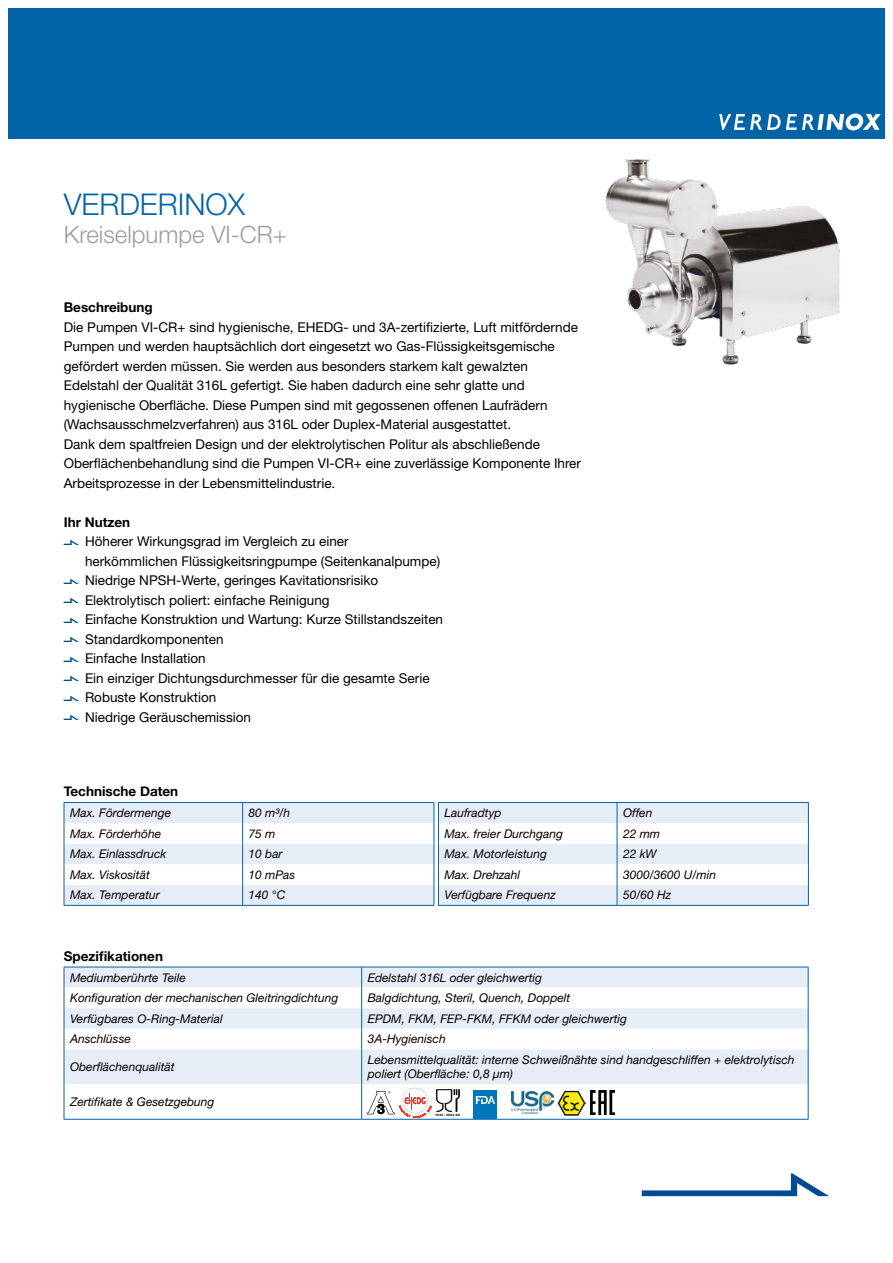
<style>
.page{position:relative;width:893px;height:1263px;background:#fff}
.page>*{position:absolute;margin:0;border:0;box-sizing:border-box;transform-origin:0 0}
.t1{font:300 30px "Helvetica Neue LT Std";color:#0064a7}
.t2{font:300 24px "Helvetica Neue LT Std";color:#9d9d9c}
.t3{font:13.5px/19.5px "Helvetica Neue LT Std";color:#000}
.t4{font:700 13.5px "Helvetica Neue";color:#000}
.t5{font:700 13.5px "Helvetica Neue LT Std";color:#000}
.t6{font:italic 12px/14.4px "Helvetica Neue LT Std";color:#000}
.s1{font-family:"The Verder Bullit";font-size:13.8px;color:#004994}
</style>
<div class="page">
<div style="left:9px;top:9px;width:875px;height:130px;background:#0064a7"></div>
<svg style="left:642px;top:1173px;width:187px;height:23px"></svg>
<img style="left:605px;top:159px;width:235px;height:206px">
<svg style="left:719px;top:114px;width:162px;height:16px"></svg>
<div style="left:65px;top:802px;width:743px;height:103px;background:#e7edf7"></div>
<svg style="left:65px;top:823px;width:743px;height:62px"></svg>
<hr style="left:64px;top:802px;width:179px;height:1px;background:#0064a7">
<hr style="left:243px;top:802px;width:191px;height:1px;background:#0064a7">
<hr style="left:438px;top:802px;width:179px;height:1px;background:#0064a7">
<hr style="left:617px;top:802px;width:192px;height:1px;background:#0064a7">
<svg style="left:64px;top:803px;width:1px;height:102px"></svg>
<svg style="left:808px;top:803px;width:1px;height:102px"></svg>
<hr style="left:64px;top:905px;width:179px;height:1px;background:#0064a7">
<hr style="left:243px;top:905px;width:191px;height:1px;background:#0064a7">
<hr style="left:438px;top:905px;width:179px;height:1px;background:#0064a7">
<hr style="left:617px;top:905px;width:192px;height:1px;background:#0064a7">
<svg style="left:242px;top:803px;width:1px;height:102px"></svg>
<svg style="left:434px;top:803px;width:5px;height:102px"></svg>
<svg style="left:617px;top:803px;width:1px;height:102px"></svg>
<div style="left:65px;top:968px;width:743px;height:19px;background:#e7edf7"></div>
<svg style="left:65px;top:987px;width:743px;height:132px"></svg>
<hr style="left:64px;top:967px;width:298px;height:1px;background:#0064a7">
<hr style="left:362px;top:967px;width:446px;height:1px;background:#0064a7">
<svg style="left:64px;top:967px;width:1px;height:82px"></svg>
<svg style="left:808px;top:967px;width:1px;height:82px"></svg>
<hr style="left:64px;top:1049px;width:1px;height:35px;background:#0064a7">
<hr style="left:808px;top:1049px;width:1px;height:35px;background:#0064a7">
<hr style="left:64px;top:1084px;width:1px;height:35px;background:#0064a7">
<hr style="left:808px;top:1084px;width:1px;height:35px;background:#0064a7">
<hr style="left:64px;top:1119px;width:298px;height:1px;background:#0064a7">
<hr style="left:362px;top:1119px;width:446px;height:1px;background:#0064a7">
<svg style="left:361px;top:967px;width:1px;height:82px"></svg>
<hr style="left:361px;top:1049px;width:1px;height:35px;background:#0064a7">
<hr style="left:361px;top:1084px;width:1px;height:35px;background:#0064a7">
<img style="left:558px;top:1090px;width:28px;height:25px">
<img style="left:436px;top:1089px;width:23px;height:26px">
<svg style="left:367px;top:1087px;width:64px;height:31px"></svg>
<img style="left:511px;top:1092px;width:43px;height:22px">
<img style="left:590px;top:1090px;width:24px;height:25px">
<div style="left:474px;top:1090px;width:23px;height:29px;background:#0076b8"></div>
<svg style="left:476px;top:1096px;width:19px;height:8px"></svg>
<h1 class="t1" style="left:64px;top:185px;width:183px">VERDERINOX</h1>
<h2 class="t2" style="left:64px;top:220px;width:225px">Kreiselpumpe VI-CR+</h2>
<p class="t5" style="left:64px;top:299px;width:91px">Beschreibung</p>
<p class="t3" style="left:64px;top:317px;width:519px">Die Pumpen VI-CR+ sind hygienische, EHEDG- und 3A-zertifizierte, Luft mitfördernde Pumpen und werden hauptsächlich dort eingesetzt wo Gas-Flüssigkeitsgemische gefördert werden müssen. Sie werden aus besonders starkem kalt gewalzten Edelstahl der Qualität 316L gefertigt. Sie haben dadurch eine sehr glatte und hygienische Oberfläche. Diese Pumpen sind mit gegossenen offenen Laufrädern (Wachsausschmelzverfahren) aus 316L oder Duplex-Material ausgestattet.<br>Dank dem spaltfreien Design und der elektrolytischen Politur als abschließende Oberflächenbehandlung sind die Pumpen VI-CR+ eine zuverlässige Komponente Ihrer Arbeitsprozesse in der Lebensmittelindustrie.</p>
<p class="t5" style="left:64px;top:513px;width:68px">Ihr Nutzen</p>
<p class="t3" style="left:64px;top:531px;width:286px"><span class="s1">V</span> Höherer Wirkungsgrad im Vergleich zu einer</p>
<p class="t3" style="left:85px;top:551px;width:357px">herkömmlichen Flüssigkeitsringpumpe (Seitenkanalpumpe)</p>
<p class="t3" style="left:64px;top:570px;width:316px"><span class="s1">V</span> Niedrige NPSH-Werte, geringes Kavitationsrisiko</p>
<p class="t3" style="left:64px;top:590px;width:267px"><span class="s1">V</span> Elektrolytisch poliert: einfache Reinigung</p>
<p class="t3" style="left:64px;top:609px;width:381px"><span class="s1">V</span> Einfache Konstruktion und Wartung: Kurze Stillstandszeiten</p>
<p class="t3" style="left:64px;top:629px;width:161px"><span class="s1">V</span> Standardkomponenten</p>
<p class="t3" style="left:64px;top:648px;width:144px"><span class="s1">V</span> Einfache Installation</p>
<p class="t3" style="left:64px;top:668px;width:367px"><span class="s1">V</span> Ein einziger Dichtungsdurchmesser für die gesamte Serie</p>
<p class="t3" style="left:64px;top:687px;width:154px"><span class="s1">V</span> Robuste Konstruktion</p>
<p class="t3" style="left:64px;top:707px;width:189px"><span class="s1">V</span> Niedrige Geräuschemission</p>
<p class="t4" style="left:64px;top:781px;width:116px">Technische Daten</p>
<p class="t6" style="left:70px;top:805px;width:103px">Max. Fördermenge</p>
<p class="t6" style="left:249px;top:805px;width:43px">80 m³/h</p>
<p class="t6" style="left:444px;top:805px;width:59px">Laufradtyp</p>
<p class="t6" style="left:623px;top:805px;width:31px">Offen</p>
<p class="t6" style="left:70px;top:826px;width:93px">Max. Förderhöhe</p>
<p class="t6" style="left:249px;top:826px;width:28px">75 m</p>
<p class="t6" style="left:444px;top:826px;width:120px">Max. freier Durchgang</p>
<p class="t6" style="left:623px;top:826px;width:39px">22 mm</p>
<p class="t6" style="left:70px;top:846px;width:98px">Max. Einlassdruck</p>
<p class="t6" style="left:249px;top:846px;width:36px">10 bar</p>
<p class="t6" style="left:444px;top:846px;width:104px">Max. Motorleistung</p>
<p class="t6" style="left:623px;top:846px;width:35px">22 kW</p>
<p class="t6" style="left:70px;top:867px;width:81px">Max. Viskosität</p>
<p class="t6" style="left:249px;top:867px;width:48px">10 mPas</p>
<p class="t6" style="left:444px;top:867px;width:77px">Max. Drehzahl</p>
<p class="t6" style="left:623px;top:867px;width:94px">3000/3600 U/min</p>
<p class="t6" style="left:70px;top:888px;width:91px">Max. Temperatur</p>
<p class="t6" style="left:249px;top:888px;width:38px">140 °C</p>
<p class="t6" style="left:444px;top:888px;width:113px">Verfügbare Frequenz</p>
<p class="t6" style="left:623px;top:888px;width:50px">50/60 Hz</p>
<p class="t4" style="left:64px;top:945px;width:101px">Spezifikationen</p>
<p class="t6" style="left:70px;top:970px;width:118px">Mediumberührte Teile</p>
<p class="t6" style="left:368px;top:970px;width:176px">Edelstahl 316L oder gleichwertig</p>
<p class="t6" style="left:70px;top:990px;width:270px">Konfiguration der mechanischen Gleitringdichtung</p>
<p class="t6" style="left:368px;top:990px;width:204px">Balgdichtung, Steril, Quench, Doppelt</p>
<p class="t6" style="left:70px;top:1011px;width:154px">Verfügbares O-Ring-Material</p>
<p class="t6" style="left:368px;top:1011px;width:261px">EPDM, FKM, FEP-FKM, FFKM oder gleichwertig</p>
<p class="t6" style="left:70px;top:1032px;width:62px">Anschlüsse</p>
<p class="t6" style="left:368px;top:1032px;width:80px">3A-Hygienisch</p>
<p class="t6" style="left:70px;top:1059px;width:106px">Oberflächenqualität</p>
<p class="t6" style="left:368px;top:1052px;width:428px">Lebensmittelqualität: interne Schweißnähte sind handgeschliffen + elektrolytisch poliert (Oberfläche: 0,8 μm)</p>
<p class="t6" style="left:70px;top:1094px;width:146px">Zertifikate &amp; Gesetzgebung</p>
</div>
